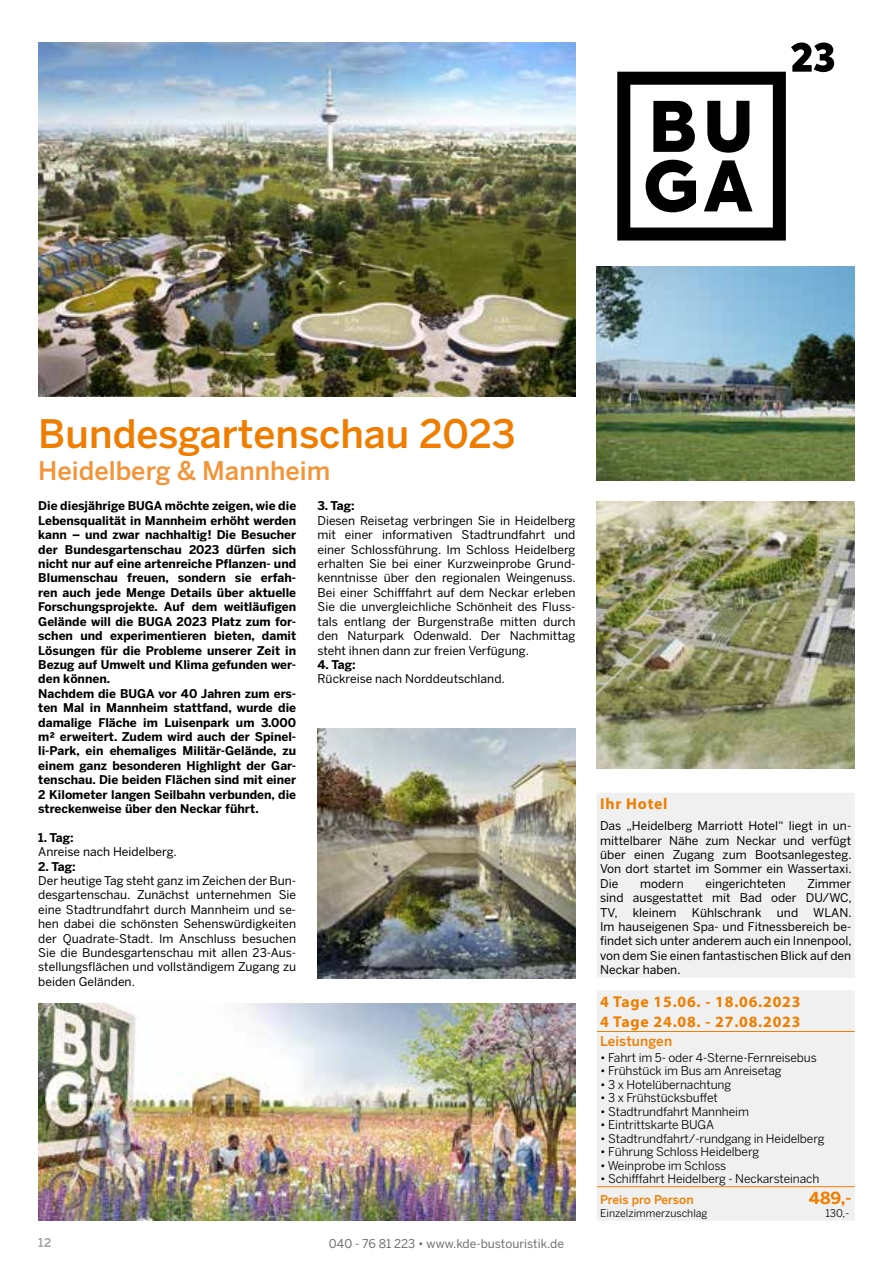
<style>
.page{position:relative;width:893px;height:1263px;background:#fff}
.page>*{position:absolute;margin:0;border:0;box-sizing:border-box;transform-origin:0 0}
.t1{font:500 39px "Benton Sans";color:#ef7d00}
.t2{font:500 25.5px "Benton Sans";color:#f49438}
.t3{font:700 16.5px "Benton Sans";color:#ef7d00}
.t4{font:700 15.75px/19.5px "Myriad Pro";letter-spacing:.05em;color:#ef7d00}
.t5{font:500 13.5px "Benton Sans";letter-spacing:.01em;color:#ef7d00}
.t6{font:12px/14.4px "Benton Sans";color:#000;text-align:justify}
.t7{font:700 12px/14.4px "Benton Sans";color:#000}
.t8{font:12px "Benton Sans";letter-spacing:-.01em;color:#000}
.t9{font:12px "Benton Sans";color:#706f6f}
.t10{font:500 12px "Benton Sans";letter-spacing:-.005em;color:#ef7d00}
.t11{font:500 12px "Benton Sans";color:#9d9d9c}
.t12{font:10.5px "Benton Sans";color:#000}
</style>
<div class="page">
<div style="left:597px;top:793px;width:258px;height:428px;background:#f0f0f0"></div>
<hr style="left:597px;top:1031px;width:201px;height:1px;background:#ef7d00">
<hr style="left:798px;top:1031px;width:57px;height:1px;background:#ef7d00">
<hr style="left:597px;top:1186px;width:201px;height:1px;background:#ef7d00">
<hr style="left:798px;top:1186px;width:57px;height:1px;background:#ef7d00">
<img style="left:597px;top:502px;width:258px;height:266px">
<img style="left:597px;top:266px;width:258px;height:214px">
<img style="left:317px;top:729px;width:258px;height:249px">
<img style="left:38px;top:43px;width:537px;height:354px">
<svg style="left:617px;top:43px;width:217px;height:198px"></svg>
<img style="left:38px;top:1003px;width:537px;height:217px">
<h1 class="t1" style="left:38px;top:410px;width:479px">Bundesgartenschau 2023</h1>
<h2 class="t2" style="left:38px;top:456px;width:294px">Heidelberg &amp; Mannheim</h2>
<p class="t7" style="left:38px;top:499px;width:259px">Die diesjährige BUGA möchte zeigen, wie die Lebensqualität in Mannheim erhöht werden kann – und zwar nachhaltig! Die Besucher der Bundesgartenschau 2023 dürfen sich nicht nur auf eine artenreiche Pflanzen- und Blumenschau freuen, sondern sie erfah&shy;ren auch jede Menge Details über aktuelle Forschungsprojekte. Auf dem weitläufigen Gelände will die BUGA 2023 Platz zum for&shy;schen und experimentieren bieten, damit Lösungen für die Probleme unserer Zeit in Bezug auf Umwelt und Klima gefunden wer&shy;den können.<br>Nachdem die BUGA vor 40 Jahren zum ers&shy;ten Mal in Mannheim stattfand, wurde die damalige Fläche im Luisenpark um 3.000 m² erweitert. Zudem wird auch der Spinel&shy;li-Park, ein ehemaliges Militär-Gelände, zu einem ganz besonderen Highlight der Gar&shy;tenschau. Die beiden Flächen sind mit einer 2 Kilometer langen Seilbahn verbunden, die streckenweise über den Neckar führt.</p>
<p class="t7" style="left:38px;top:830px;width:37px">1. Tag:</p>
<p class="t6" style="left:38px;top:844px;width:140px">Anreise nach Heidelberg.</p>
<p class="t7" style="left:38px;top:859px;width:39px">2. Tag:</p>
<p class="t6" style="left:38px;top:873px;width:259px">Der heutige Tag steht ganz im Zeichen der Bun&shy;desgartenschau. Zunächst unternehmen Sie eine Stadtrundfahrt durch Mannheim und se&shy;hen dabei die schönsten Sehenswürdigkeiten der Quadrate-Stadt. Im Anschluss besuchen Sie die Bundesgartenschau mit allen 23-Aus&shy;stellungsflächen und vollständigem Zugang zu beiden Geländen.</p>
<p class="t7" style="left:317px;top:499px;width:39px">3. Tag:</p>
<p class="t6" style="left:317px;top:513px;width:260px">Diesen Reisetag verbringen Sie in Heidelberg mit einer informativen Stadtrundfahrt und einer Schlossführung. Im Schloss Heidelberg erhalten Sie bei einer Kurzweinprobe Grund&shy;kenntnisse über den regionalen Weingenuss.<br>Bei einer Schifffahrt auf dem Neckar erleben Sie die unvergleichliche Schönheit des Fluss&shy;tals entlang der Burgenstraße mitten durch den Naturpark Odenwald. Der Nachmittag steht ihnen dann zur freien Verfügung.</p>
<p class="t7" style="left:317px;top:657px;width:40px">4. Tag:</p>
<p class="t6" style="left:317px;top:672px;width:189px">Rückreise nach Norddeutschland.</p>
<p class="t11" style="left:38px;top:1236px;width:15px">12</p>
<p class="t9" style="left:329px;top:1236px;width:236px">040 - 76 81 223 • www.kde-bustouristik.de</p>
<h3 class="t4" style="left:600px;top:794px;width:69px">Ihr Hotel</h3>
<p class="t6" style="left:600px;top:818px;width:253px">Das „Heidelberg Marriott Hotel“ liegt in un&shy;mittelbarer Nähe zum Neckar und verfügt über einen Zugang zum Bootsanlegesteg.<br>Von dort startet im Sommer ein Wassertaxi.<br>Die</p>
<p class="t6" style="left:600px;top:876px;width:253px;text-indent:207px">Zimmer sind ausgestattet mit Bad oder DU/WC, TV,</p>
<p class="t6" style="left:640px;top:876px;width:45px">modern</p>
<p class="t6" style="left:705px;top:876px;width:82px">eingerichteten</p>
<p class="t6" style="left:600px;top:905px;width:253px;text-indent:213px">WLAN.<br>Im hauseigenen Spa- und Fitnessbereich be&shy;findet sich unter anderem auch ein Innenpool, von dem Sie einen fantastischen Blick auf den Neckar haben.</p>
<h3 class="t4" style="left:600px;top:991px;width:202px">4 Tage 15.06. - 18.06.2023<br>4 Tage 24.08. - 27.08.2023</h3>
<p class="t5" style="left:600px;top:1032px;width:74px">Leistungen</p>
<p class="t8" style="left:600px;top:1050px;width:218px">• Fahrt im 5- oder 4-Sterne-Fernreisebus</p>
<p class="t8" style="left:600px;top:1064px;width:183px">• Frühstück im Bus am Anreisetag</p>
<p class="t8" style="left:600px;top:1077px;width:133px">• 3 x Hotelübernachtung</p>
<p class="t8" style="left:600px;top:1091px;width:119px">• 3 x Frühstücksbuffet</p>
<p class="t8" style="left:600px;top:1104px;width:150px">• Stadtrundfahrt Mannheim</p>
<p class="t8" style="left:600px;top:1118px;width:115px">• Eintrittskarte BUGA</p>
<p class="t8" style="left:600px;top:1131px;width:226px">• Stadtrundfahrt/-rundgang in Heidelberg</p>
<p class="t8" style="left:600px;top:1145px;width:161px">• Führung Schloss Heidelberg</p>
<p class="t8" style="left:600px;top:1158px;width:128px">• Weinprobe im Schloss</p>
<p class="t8" style="left:600px;top:1172px;width:221px">• Schifffahrt Heidelberg - Neckarsteinach</p>
<p class="t10" style="left:600px;top:1192px;width:95px">Preis pro Person</p>
<h3 class="t3" style="left:809px;top:1188px;width:44px">489,-</h3>
<p class="t12" style="left:600px;top:1207px;width:109px">Einzelzimmerzuschlag</p>
<p class="t12" style="left:825px;top:1207px;width:25px">130,-</p>
<p class="t6" style="left:633px;top:905px;width:45px">kleinem</p>
<p class="t6" style="left:692px;top:905px;width:71px">Kühlschrank</p>
<p class="t6" style="left:777px;top:905px;width:23px">und</p>
</div>
